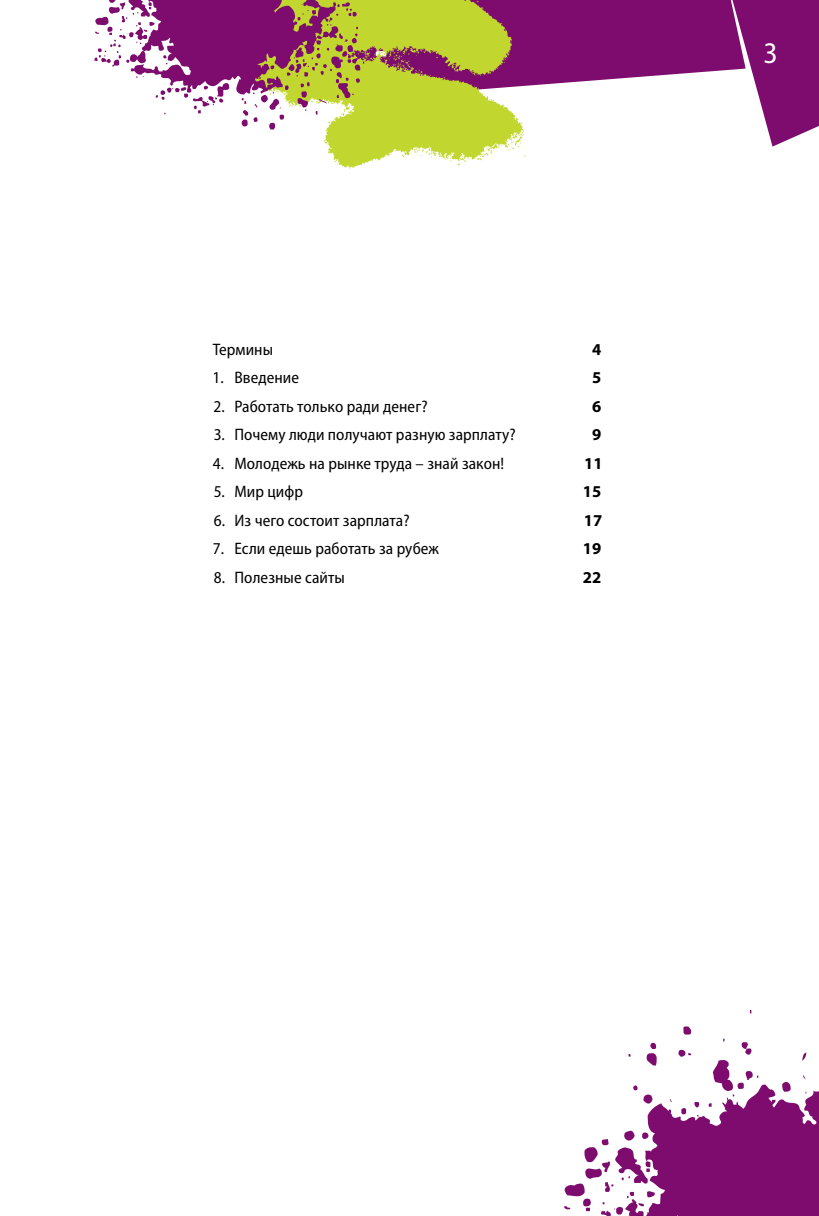
<style>
.page{position:relative;width:819px;height:1216px;background:#fff}
.page>*{position:absolute;margin:0;border:0;box-sizing:border-box;transform-origin:0 0}
.t1{font:semi-condensed 30.1px "Myriad Pro";color:#fff}
.t2{font:semi-condensed 16.62px "Myriad Pro";letter-spacing:.005em;color:#000}
.t3{font:700 16.62px "Myriad Pro";letter-spacing:.005em;color:#000}
</style>
<div class="page">
<svg style="left:564px;top:1010px;width:255px;height:205px"></svg>
<svg style="left:526px;top:0;width:293px;height:147px;fill:#7e0c6e"></svg>
<svg style="left:324px;top:0;width:202px;height:169px;background:#bfbd58"></svg>
<svg style="left:94px;top:0;width:288px;height:130px"></svg>
<p class="t2" style="left:213px;top:340px;width:62px">Термины</p>
<p class="t3" style="left:592px;top:338px;width:11px">4</p>
<p class="t2" style="left:212px;top:369px;width:88px">1. Введение</p>
<p class="t3" style="left:592px;top:367px;width:11px">5</p>
<p class="t2" style="left:213px;top:397px;width:216px">2. Работать только ради денег?</p>
<p class="t3" style="left:592px;top:395px;width:11px">6</p>
<p class="t2" style="left:214px;top:426px;width:303px">3. Почему люди получают разную зарплату?</p>
<p class="t3" style="left:592px;top:424px;width:11px">9</p>
<p class="t2" style="left:213px;top:454px;width:293px">4. Молодежь на рынке труда – знай закон!</p>
<p class="t3" style="left:584px;top:452px;width:20px">11</p>
<p class="t2" style="left:214px;top:482px;width:91px">5. Мир цифр</p>
<p class="t3" style="left:583px;top:481px;width:20px">15</p>
<p class="t2" style="left:214px;top:511px;width:197px">6. Из чего состоит зарплата?</p>
<p class="t3" style="left:584px;top:509px;width:20px">17</p>
<p class="t2" style="left:213px;top:539px;width:227px">7. Если едешь работать за рубеж</p>
<p class="t3" style="left:583px;top:537px;width:20px">19</p>
<p class="t2" style="left:214px;top:568px;width:132px">8. Полезные сайты</p>
<p class="t3" style="left:583px;top:566px;width:20px">22</p>
<h1 class="t1" style="left:763px;top:36px;width:16px">3</h1>
</div>
